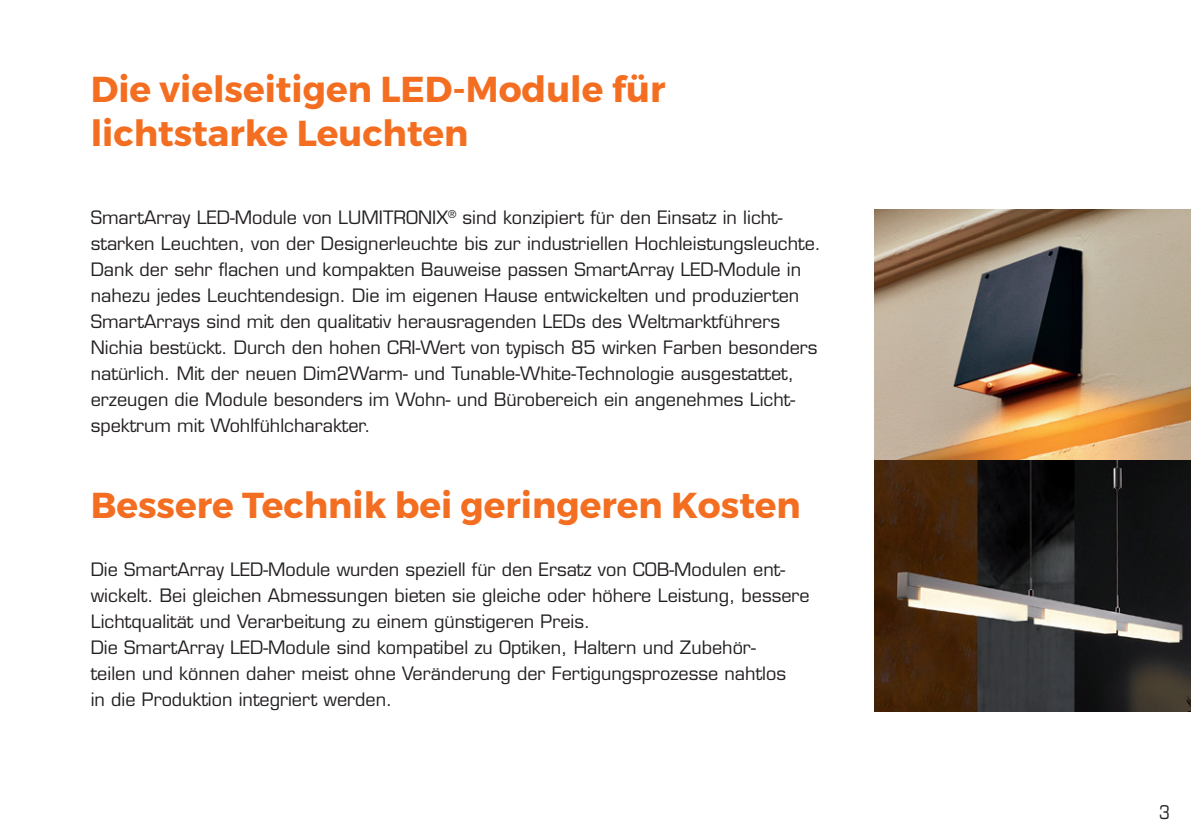
<style>
.page{position:relative;width:1191px;height:840px;background:#fff}
.page>*{position:absolute;margin:0;border:0;box-sizing:border-box;transform-origin:0 0}
.t1{font:700 36px/44px "Montserrat";color:#f36e21}
.t2{font:condensed 19px "Eurostile";color:#231f20}
.t3{font:18px/26px "Eurostile";color:#231f20}
</style>
<div class="page">
<img style="left:874px;top:209px;width:317px;height:502px">
<h1 class="t1" style="left:91px;top:67px;width:576px">Die vielseitigen LED-Module für lichtstarke Leuchten</h1>
<p class="t3" style="left:91px;top:204px;width:732px">SmartArray LED-Module von LUMITRONIX<sup>®</sup> sind konzipiert für den Einsatz in licht&shy;starken Leuchten, von der Designerleuchte bis zur industriellen Hochleistungsleuchte.<br>Dank der sehr flachen und kompakten Bauweise passen SmartArray LED-Module in nahezu jedes Leuchtendesign. Die im eigenen Hause entwickelten und produzierten SmartArrays sind mit den qualitativ herausragenden LEDs des Weltmarktführers Nichia bestückt. Durch den hohen CRI-Wert von typisch 85 wirken Farben besonders natürlich. Mit der neuen Dim2Warm- und Tunable-White-Technologie ausgestattet, erzeugen die Module besonders im Wohn- und Bürobereich ein angenehmes Licht&shy;spektrum mit Wohlfühlcharakter.</p>
<h1 class="t1" style="left:91px;top:484px;width:711px">Bessere Technik bei geringeren Kosten</h1>
<p class="t3" style="left:91px;top:555px;width:720px">Die SmartArray LED-Module wurden speziell für den Ersatz von COB-Modulen ent&shy;wickelt. Bei gleichen Abmessungen bieten sie gleiche oder höhere Leistung, bessere Lichtqualität und Verarbeitung zu einem günstigeren Preis.<br>Die SmartArray LED-Module sind kompatibel zu Optiken, Haltern und Zubehör-<br>teilen und können daher meist ohne Veränderung der Fertigungsprozesse nahtlos<br>in die Produktion integriert werden.</p>
<p class="t2" style="left:1159px;top:800px;width:12px">3</p>
</div>
